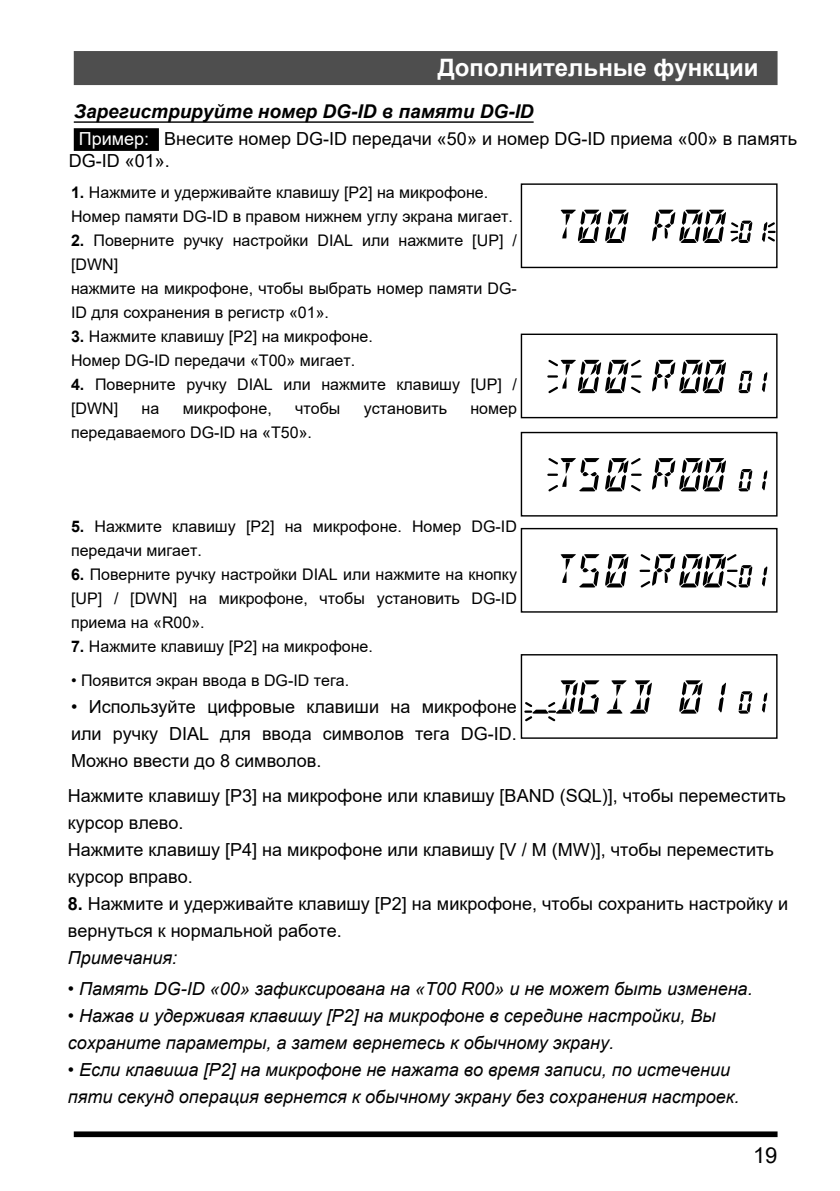
<style>
.page{position:relative;width:840px;height:1191px;background:#fff}
.page>*{position:absolute;margin:0;border:0;box-sizing:border-box;transform-origin:0 0}
.t1{font:700 24px "Arial";color:#fff}
.t2{font:22px "Arial";color:#000}
.t3{font:italic 700 19px "Arial";color:#000}
.t4{font:18px/27px "Arial";color:#000}
.t5{font:italic 18px/27px "Arial";color:#000}
.t6{font:16px/24px "Arial";color:#000}
.s1{color:#fff}
.s2{font-weight:700}
.s3{font-style:normal}
</style>
<div class="page">
<div style="left:74px;top:51px;width:703px;height:34px;background:#4e4e4e"></div>
<div style="left:74px;top:1131px;width:703px;height:6px;background:#000"></div>
<div style="left:74px;top:128px;width:85px;height:23px;background:#000"></div>
<hr style="left:74px;top:121px;width:459px;height:2px;background:#000">
<svg style="left:560px;top:210px;width:68px;height:33px"></svg>
<svg style="left:652px;top:210px;width:100px;height:33px"></svg>
<svg style="left:762px;top:222px;width:13px;height:20px"></svg>
<div style="left:520px;top:183px;width:257px;height:85px;border:1px solid #000"></div>
<svg style="left:738px;top:371px;width:14px;height:22px"></svg>
<svg style="left:762px;top:372px;width:5px;height:20px"></svg>
<svg style="left:652px;top:360px;width:73px;height:33px"></svg>
<svg style="left:547px;top:359px;width:95px;height:35px"></svg>
<div style="left:520px;top:333px;width:257px;height:85px;border:1px solid #000"></div>
<svg style="left:738px;top:469px;width:14px;height:22px"></svg>
<svg style="left:762px;top:470px;width:5px;height:20px"></svg>
<svg style="left:652px;top:458px;width:73px;height:33px"></svg>
<svg style="left:547px;top:458px;width:95px;height:34px"></svg>
<div style="left:520px;top:432px;width:257px;height:84px;border:1px solid #000"></div>
<svg style="left:762px;top:566px;width:5px;height:20px"></svg>
<svg style="left:560px;top:554px;width:68px;height:33px"></svg>
<svg style="left:639px;top:554px;width:113px;height:34px"></svg>
<div style="left:520px;top:528px;width:257px;height:84px;border:1px solid #000"></div>
<svg style="left:738px;top:691px;width:14px;height:22px"></svg>
<svg style="left:762px;top:692px;width:5px;height:20px"></svg>
<svg style="left:606px;top:680px;width:45px;height:33px"></svg>
<svg style="left:679px;top:680px;width:23px;height:33px"></svg>
<svg style="left:718px;top:683px;width:7px;height:29px"></svg>
<svg style="left:522px;top:680px;width:77px;height:43px"></svg>
<div style="left:520px;top:654px;width:257px;height:85px;border:1px solid #000"></div>
<h1 class="t1" style="left:437px;top:51px;width:322px">Дополнительные функции</h1>
<p class="t3" style="left:74px;top:99px;width:461px">Зарегистрируйте номер DG-ID в памяти DG-ID</p>
<p class="t4" style="left:69px;top:128px;width:729px;line-height:21.6px;text-indent:10px"><span class="s1">Пример:</span> Внесите номер DG-ID передачи «50» и номер DG-ID приема «00» в память<br>DG-ID «01».</p>
<p class="t6" style="left:71px;top:180px;width:443px"><span class="s2">1.</span> Нажмите и удерживайте клавишу [P2] на микрофоне.<br>Номер памяти DG-ID в правом нижнем углу экрана мигает.</p>
<p class="t6" style="left:71px;top:228px;width:447px"><span class="s2">2.</span> Поверните ручку настройки DIAL или нажмите [UP] / [DWN]<br>нажмите на микрофоне, чтобы выбрать номер памяти DG-ID для сохранения в регистр «01».</p>
<p class="t6" style="left:71px;top:324px;width:303px"><span class="s2">3.</span> Нажмите клавишу [P2] на микрофоне.<br>Номер DG-ID передачи «T00» мигает.</p>
<p class="t6" style="left:71px;top:372px;width:447px"><span class="s2">4.</span> Поверните ручку DIAL или нажмите клавишу [UP] / [DWN]</p>
<p class="t6" style="left:141px;top:396px;width:19px">на</p>
<p class="t6" style="left:183px;top:396px;width:90px">микрофоне,</p>
<p class="t6" style="left:295px;top:396px;width:47px">чтобы</p>
<p class="t6" style="left:363px;top:396px;width:85px">установить</p>
<p class="t6" style="left:470px;top:396px;width:48px">номер</p>
<p class="t6" style="left:71px;top:420px;width:242px">передаваемого DG-ID на «T50».</p>
<p class="t6" style="left:71px;top:514px;width:447px"><span class="s2">5.</span> Нажмите клавишу [P2] на микрофоне. Номер DG-ID передачи мигает.</p>
<p class="t6" style="left:71px;top:562px;width:447px;text-align:justify"><span class="s2">6.</span> Поверните ручку настройки DIAL или нажмите на кнопку [UP] / [DWN] на микрофоне, чтобы установить DG-ID приема на «R00».</p>
<p class="t6" style="left:71px;top:634px;width:303px"><span class="s2">7.</span> Нажмите клавишу [P2] на микрофоне.</p>
<p class="t6" style="left:71px;top:668px;width:279px">• Появится экран ввода в DG-ID тега.</p>
<p class="t4" style="left:71px;top:693px;width:447px;text-align:justify">• Используйте цифровые клавиши на микрофоне или ручку DIAL для ввода символов тега DG-ID.<br>Можно ввести до 8 символов.</p>
<p class="t4" style="left:68px;top:782px;width:719px">Нажмите клавишу [P3] на микрофоне или клавишу [BAND (SQL)], чтобы переместить курсор влево.<br>Нажмите клавишу [P4] на микрофоне или клавишу [V / M (MW)], чтобы переместить курсор вправо.</p>
<p class="t4" style="left:68px;top:890px;width:721px"><span class="s2">8.</span> Нажмите и удерживайте клавишу [P2] на микрофоне, чтобы сохранить настройку и вернуться к нормальной работе.</p>
<p class="t5" style="left:68px;top:944px;width:111px">Примечания:</p>
<p class="t5" style="left:68px;top:975px;width:686px"><span class="s3">•</span> Память DG-ID «00» зафиксирована на «T00 R00» и не может быть изменена.</p>
<p class="t5" style="left:68px;top:1002px;width:649px"><span class="s3">•</span> Нажав и удерживая клавишу [P2] на микрофоне в середине настройки, Вы сохраните параметры, а затем вернетесь к обычному экрану.</p>
<p class="t5" style="left:68px;top:1056px;width:672px"><span class="s3">•</span> Если клавиша [P2] на микрофоне не нажата во время записи, по истечении пяти секунд операция вернется к обычному экрану без сохранения настроек.</p>
<h2 class="t2" style="left:752px;top:1139px;width:26px">19</h2>
</div>
